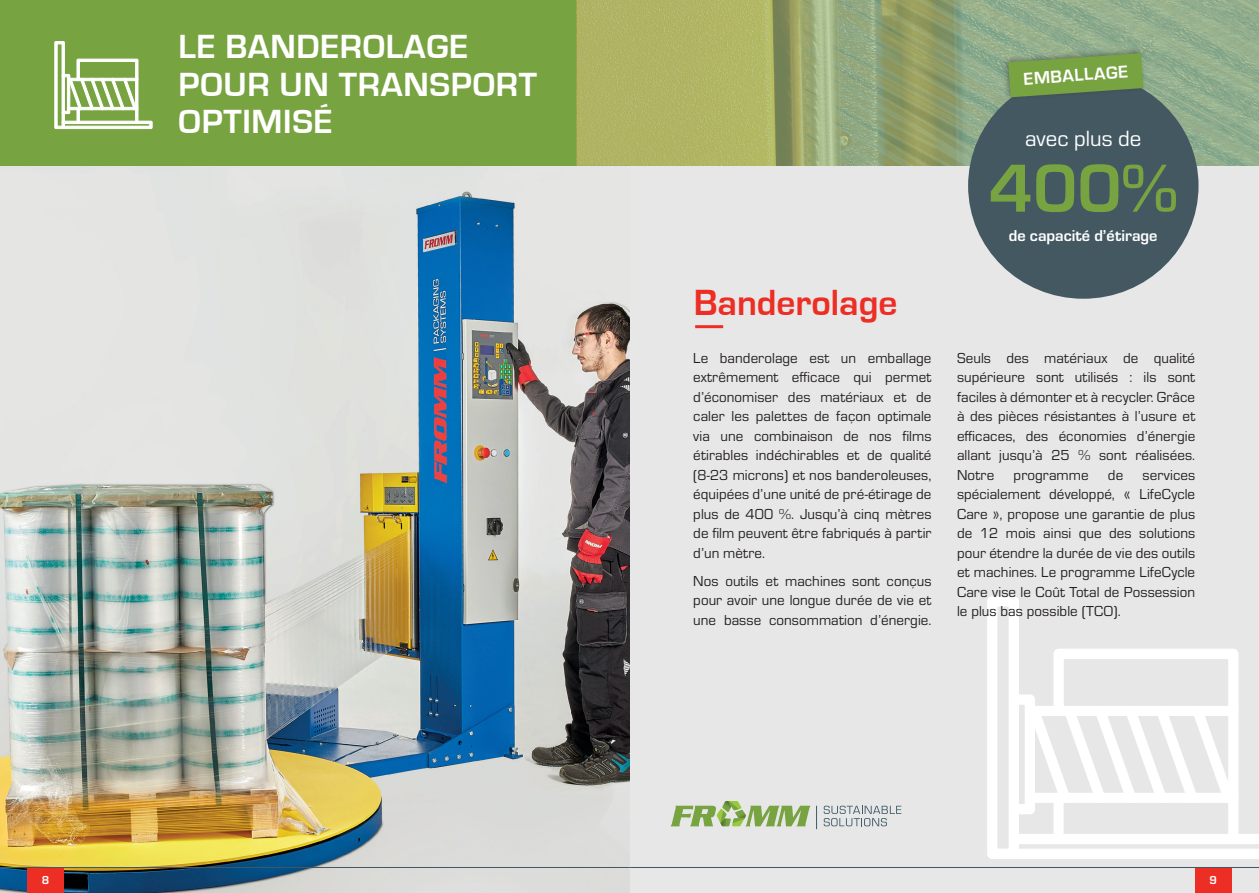
<style>
.page{position:relative;width:1259px;height:893px;background:#fff}
.page>*{position:absolute;margin:0;border:0;box-sizing:border-box;transform-origin:0 0}
.t1{font:700 70.35px "Eurostile";color:#78a341}
.t2{font:700 37.5px "Eurostile";color:#ec2e25}
.t3{font:700 34.5px/37.5px "Eurostile";letter-spacing:.02em;color:#fff}
.t4{font:22.95px "Eurostile";color:#fff}
.t5{font:700 18px "Eurostile";color:#fff}
.t6{font:700 16.35px "Eurostile";color:#fff}
.t7{font:15px/19.5px "Eurostile";letter-spacing:.005em;color:#231f20;text-align:justify}
.t8{font:700 12px "Eurostile";color:#fff}
</style>
<div class="page">
<div style="left:628px;top:166px;width:631px;height:727px;background:#e8e7e7"></div>
<svg style="left:987px;top:596px;width:272px;height:263px"></svg>
<div style="left:1055px;top:794px;width:7px;height:48px;background:#fff;border-radius:3px"></div>
<div style="left:1053px;top:793px;width:10px;height:51px;border:3px solid #fff;border-radius:3px"></div>
<img style="left:0;top:166px;width:629px;height:727px">
<div style="left:1195px;top:867px;width:36px;height:26px;background:#ec2e25"></div>
<hr style="left:629px;top:867px;width:630px;height:1px;background:#445862">
<div style="left:28px;top:867px;width:36px;height:26px;background:#ec2e25"></div>
<hr style="left:0;top:867px;width:629px;height:1px;background:#445862">
<div style="left:0;top:0;width:576px;height:166px;background:#78a341"></div>
<svg style="left:576px;top:0;width:683px;height:166px;background:#9cac75"></svg>
<hr style="left:695px;top:325px;width:28px;height:3px;background:#ec2e25">
<div style="left:968px;top:73px;width:230px;height:226px;background:#445862;border-radius:50%"></div>
<div style="left:1001px;top:47px;width:145px;height:54px;background:#231f20;opacity:.37"></div>
<svg style="left:1008px;top:53px;width:135px;height:44px;background:#749a4b"></svg>
<svg style="left:816px;top:806px;width:1px;height:23px"></svg>
<svg style="left:823px;top:806px;width:78px;height:20px"></svg>
<svg style="left:671px;top:801px;width:139px;height:25px"></svg>
<svg style="left:54px;top:41px;width:99px;height:89px"></svg>
<div style="left:76px;top:107px;width:4px;height:17px;border:1px solid #fff"></div>
<h3 class="t3" style="left:179px;top:29px;width:360px">LE BANDEROLAGE<br>POUR UN TRANSPORT<br>OPTIMISÉ</h3>
<h2 class="t2" style="left:693px;top:282px;width:205px">Banderolage</h2>
<p class="t7" style="left:693px;top:347px;width:240px">Le banderolage est un emballage extrêmement efficace qui permet d’économiser des matériaux et de caler les palettes de façon optimale via une combinaison de nos films étirables indéchirables et de qualité (8-23 microns) et nos banderoleuses, équipées d’une unité de pré-étirage de plus de 400 %. Jusqu’à cinq mètres de film peuvent être fabriqués à partir d’un mètre.</p>
<p class="t7" style="left:693px;top:570px;width:240px">Nos outils et machines sont conçus pour avoir une longue durée de vie et une basse consommation d’énergie.</p>
<p class="t5" style="left:1022px;top:66px;width:106px;rotate:-4deg">EMBALLAGE</p>
<h3 class="t4" style="left:1025px;top:122px;width:118px">avec plus de</h3>
<h1 class="t1" style="left:989px;top:138px;width:190px">400%</h1>
<p class="t6" style="left:1009px;top:223px;width:150px">de capacité d’étirage</p>
<p class="t7" style="left:957px;top:347px;width:240px">Seuls des matériaux de qualité supérieure sont utilisés : ils sont faciles à démonter et à recycler. Grâce à des pièces résistantes à l’usure et efficaces, des économies d’énergie allant jusqu’à 25 % sont réalisées.<br>Notre</p>
<p class="t7" style="left:957px;top:464px;width:240px;text-indent:186px">services spécialement développé, « LifeCycle Care », propose une garantie de plus de 12 mois ainsi que des solutions pour étendre la durée de vie des outils et machines. Le programme LifeCycle Care vise le Coût Total de Possession le plus bas possible (TCO).</p>
<p class="t7" style="left:1013px;top:464px;width:76px">programme</p>
<p class="t7" style="left:1108px;top:464px;width:17px">de</p>
<p class="t8" style="left:42px;top:872px;width:9px">8</p>
<p class="t8" style="left:1209px;top:872px;width:9px">9</p>
</div>
